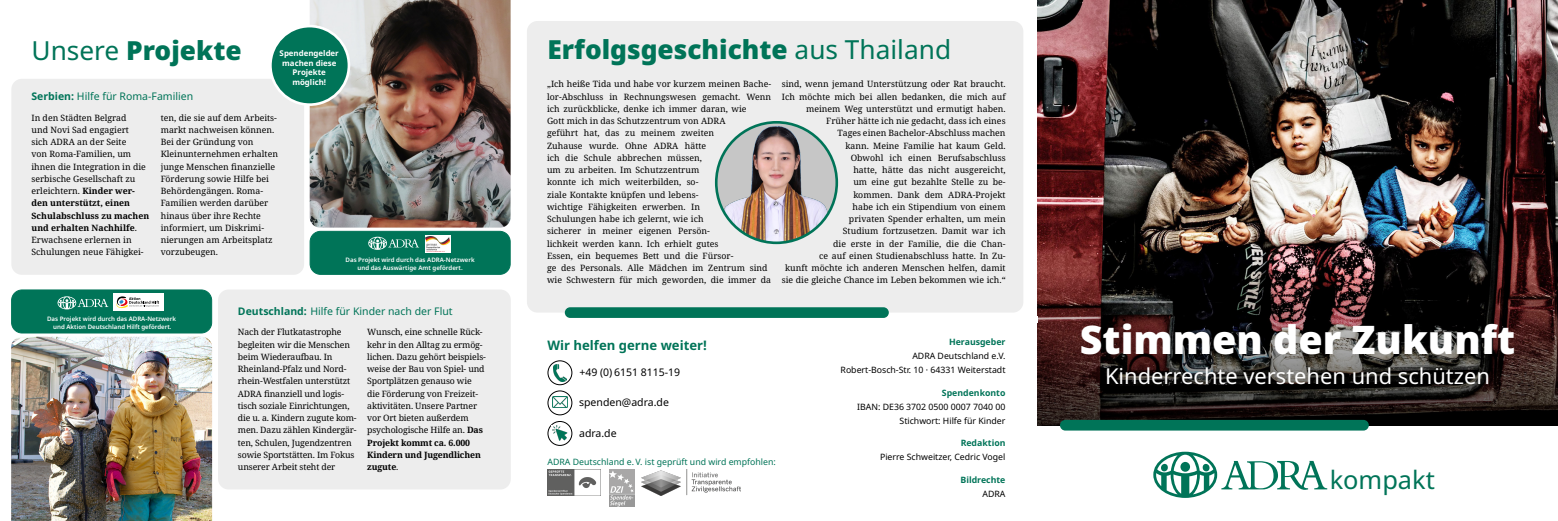
<style>
.page{position:relative;width:1558px;height:521px;background:#fff}
.page>*{position:absolute;margin:0;border:0;box-sizing:border-box;transform-origin:0 0}
.t1{font:900 39.38px "Noto Sans";color:#fff}
.t2{font:900 26.25px "Noto Sans";color:#007458}
.t3{font:25.38px "Noto Sans";color:#007458}
.t4{font:21.88px "Noto Sans";color:#fff}
.t5{font:700 13.12px "Noto Sans";color:#007458}
.t6{font:10.5px "Noto Sans";color:#007458}
.t7{font:10.5px "Noto Sans";color:#000}
.t8{font:8.75px/12.2px "Noto Serif";letter-spacing:.005em;color:#000}
.t9{font:8.75px/12.2px "Noto Serif";letter-spacing:-.015em;color:#000}
.t10{font:8.75px/14px "Noto Sans";color:#000;text-align:right}
.t11{font:8.75px "Noto Sans";color:#007458}
.t12{font:700 8.75px "Noto Sans";color:#007458}
.t13{font:700 7.88px/9.5px "Noto Sans";color:#fff;text-align:center}
.t14{font:600 6.12px/7.9px "Noto Sans";color:#fff;text-align:center}
.s1{font-weight:400}
.s2{font-weight:700}
</style>
<div class="page">
<img style="left:310px;top:0;width:201px;height:228px">
<div style="left:11px;top:79px;width:293px;height:196px;background:#ededed;border-radius:10px"></div>
<div style="left:527px;top:21px;width:496px;height:292px;background:#ededed;border-radius:10px"></div>
<div style="left:218px;top:289px;width:293px;height:200px;background:#ededed;border-radius:10px"></div>
<img style="left:1037px;top:0;width:521px;height:276px">
<svg style="left:1037px;top:276px;width:521px;height:149px;background:#2b1d1c"></svg>
<img style="left:609px;top:469px;width:25px;height:38px">
<img style="left:547px;top:469px;width:54px;height:27px">
<img style="left:642px;top:469px;width:98px;height:27px">
<img style="left:554px;top:364px;width:12px;height:17px">
<div style="left:547px;top:360px;width:25px;height:25px;border:1px solid #000;border-radius:50%"></div>
<img style="left:552px;top:397px;width:15px;height:11px">
<div style="left:547px;top:390px;width:25px;height:25px;border:1px solid #000;border-radius:50%"></div>
<img style="left:11px;top:337px;width:201px;height:184px">
<div style="left:310px;top:231px;width:200px;height:43px;background:#007458;border-radius:10px"></div>
<div style="left:310px;top:231px;width:201px;height:44px;border:1px solid #007458;border-radius:10px"></div>
<div style="left:565px;top:307px;width:324px;height:11px;background:#007458;border-radius:5px"></div>
<div style="left:270px;top:26px;width:79px;height:79px;background:#007458;border-radius:50%"></div>
<div style="left:269px;top:25px;width:81px;height:81px;border:3px solid #fff;border-radius:50%"></div>
<div style="left:12px;top:290px;width:200px;height:43px;background:#007458;border-radius:10px"></div>
<div style="left:11px;top:289px;width:201px;height:44px;border:1px solid #007458;border-radius:10px"></div>
<div style="left:113px;top:293px;width:51px;height:18px;background:#fff"></div>
<svg style="left:116px;top:296px;width:43px;height:12px"></svg>
<svg style="left:1153px;top:452px;width:174px;height:46px"></svg>
<div style="left:1060px;top:420px;width:309px;height:10px;background:#007458;border-radius:5px"></div>
<img style="left:552px;top:426px;width:15px;height:15px">
<div style="left:547px;top:421px;width:25px;height:25px;border:1px solid #000;border-radius:50%"></div>
<svg style="left:58px;top:296px;width:50px;height:13px"></svg>
<img style="left:716px;top:122px;width:121px;height:121px;border-radius:60px">
<div style="left:715px;top:121px;width:123px;height:123px;border:3px solid #007458;border-radius:50%"></div>
<svg style="left:368px;top:237px;width:51px;height:13px"></svg>
<svg style="left:425px;top:235px;width:26px;height:18px"></svg>
<img style="left:426px;top:236px;width:23px;height:15px">
<h2 class="t2" style="left:31px;top:35px;width:212px"><span class="s1">Unsere</span> Projekte</h2>
<h2 class="t2" style="left:547px;top:35px;width:405px">Erfolgsgeschichte <span class="s1">aus Thailand</span></h2>
<p class="t13" style="left:280px;top:49px;width:61px">Spendengelder machen diese<br>Projekte möglich!</p>
<p class="t8" style="left:547px;top:78px;width:226px">„Ich heiße Tida und habe vor kurzem meinen Bache&shy;lor-Abschluss in Rechnungswesen gemacht. Wenn ich zurückblicke, denke ich immer daran, wie<br>Gott mich in das Schutzzentrum von ADRA<br>geführt hat, das zu meinem zweiten<br>Zuhause wurde. Ohne ADRA hätte<br>ich die Schule abbrechen müssen,<br>um zu arbeiten. Im Schutzzentrum<br>konnte ich mich weiterbilden, so-<br>ziale Kontakte knüpfen und lebens-<br>wichtige Fähigkeiten erwerben. In<br>Schulungen habe ich gelernt, wie ich<br>sicherer in meiner eigenen Persön-<br>lichkeit werden kann. Ich erhielt gutes<br>Essen, ein bequemes Bett und die Fürsor-<br>ge des Personals. Alle Mädchen im Zentrum sind wie Schwestern für mich geworden, die immer da</p>
<p class="t8" style="left:782px;top:78px;width:225px;text-align:right">sind, wenn jemand Unterstützung oder Rat braucht.<br>Ich möchte mich bei allen bedanken, die mich auf meinem Weg unterstützt und ermutigt haben.<br>Früher hätte ich nie gedacht, dass ich eines<br>Tages einen Bachelor-Abschluss machen<br>kann. Meine Familie hat kaum Geld.<br>Obwohl ich einen Berufsabschluss<br>hatte, hätte das nicht ausgereicht,<br>um eine gut bezahlte Stelle zu be-<br>kommen. Dank dem ADRA-Projekt<br>habe ich ein Stipendium von einem<br>privaten Spender erhalten, um mein<br>Studium fortzusetzen. Damit war ich<br>die erste in der Familie, die die Chan-<br>ce auf einen Studienabschluss hatte. In Zu-<br>kunft möchte ich anderen Menschen helfen, damit sie die gleiche Chance im Leben bekommen wie ich.“</p>
<p class="t6" style="left:31px;top:90px;width:163px"><span class="s2">Serbien:</span> Hilfe für Roma-Familien</p>
<p class="t8" style="left:32px;top:112px;width:119px">In den Städten Belgrad<br>und Novi Sad engagiert<br>sich ADRA an der Seite<br>von Roma-Familien, um ihnen die Integration in die serbische Gesellschaft zu erleichtern. <span class="s2">Kinder wer&shy;den unterstützt, einen<br>Schulabschluss zu machen und erhalten Nachhilfe</span>.<br>Erwachsene erlernen in<br>Schulungen neue Fähigkei-</p>
<p class="t8" style="left:161px;top:112px;width:119px">ten, die sie auf dem Arbeits&shy;markt nachweisen können.<br>Bei der Gründung von<br>Kleinunternehmen erhalten junge Menschen finanzielle<br>Förderung sowie Hilfe bei<br>Behördengängen. Roma-<br>Familien werden darüber hinaus über ihre Rechte informiert, um Diskrimi&shy;nierungen am Arbeitsplatz vorzubeugen.</p>
<p class="t14" style="left:346px;top:256px;width:131px">Das Projekt wird durch das ADRA-Netzwerk und das Auswärtige Amt gefördert.</p>
<p class="t14" style="left:47px;top:315px;width:131px">Das Projekt wird durch das ADRA-Netzwerk und Aktion Deutschland Hilft gefördert.</p>
<p class="t6" style="left:238px;top:305px;width:216px"><span class="s2">Deutschland:</span> Hilfe für Kinder nach der Flut</p>
<p class="t9" style="left:238px;top:326px;width:120px">Nach der Flutkatastrophe begleiten wir die Menschen beim Wiederaufbau. In<br>Rheinland-Pfalz und Nord&shy;rhein-Westfalen unterstützt<br>ADRA finanziell und logis&shy;tisch soziale Einrichtungen, die u. a. Kindern zugute kom&shy;men. Dazu zählen Kindergär&shy;ten, Schulen, Jugendzentren sowie Sportstätten. Im Fokus unserer Arbeit steht der</p>
<p class="t9" style="left:367px;top:326px;width:120px">Wunsch, eine schnelle Rück&shy;kehr in den Alltag zu ermög&shy;lichen. Dazu gehört beispiels&shy;weise der Bau von Spiel- und<br>Sportplätzen genauso wie die Förderung von Freizeit&shy;aktivitäten. Unsere Partner vor Ort bieten außerdem psychologische Hilfe an. <span class="s2">Das<br>Projekt kommt ca. 6.000<br>Kindern und Jugendlichen zugute</span>.</p>
<h3 class="t5" style="left:547px;top:337px;width:161px">Wir helfen gerne weiter!</h3>
<p class="t7" style="left:579px;top:367px;width:102px">+49 (0) 6151 8115-19</p>
<p class="t7" style="left:579px;top:396px;width:91px">spenden@adra.de</p>
<p class="t7" style="left:579px;top:427px;width:39px">adra.de</p>
<p class="t11" style="left:547px;top:457px;width:230px">ADRA Deutschland e. V. ist geprüft und wird empfohlen:</p>
<p class="t12" style="left:949px;top:337px;width:58px">Herausgeber</p>
<p class="t10" style="left:840px;top:349px;width:166px">ADRA Deutschland e.V.<br>Robert-Bosch-Str. 10 · 64331 Weiterstadt</p>
<p class="t12" style="left:942px;top:387px;width:65px">Spendenkonto</p>
<p class="t10" style="left:857px;top:400px;width:150px">IBAN: DE36 3702 0500 0007 7040 00<br>Stichwort: Hilfe für Kinder</p>
<p class="t12" style="left:960px;top:438px;width:46px">Redaktion</p>
<p class="t10" style="left:880px;top:450px;width:127px">Pierre Schweitzer, Cedric Vogel</p>
<p class="t12" style="left:960px;top:475px;width:46px">Bildrechte</p>
<p class="t10" style="left:982px;top:487px;width:25px">ADRA</p>
<h1 class="t1" style="left:1080px;top:317px;width:437px">Stimmen der Zukunft</h1>
<h3 class="t4" style="left:1105px;top:363px;width:386px">Kinderrechte verstehen und schützen</h3>
<h3 class="t3" style="left:1329px;top:466px;width:107px">kompakt</h3>
</div>
